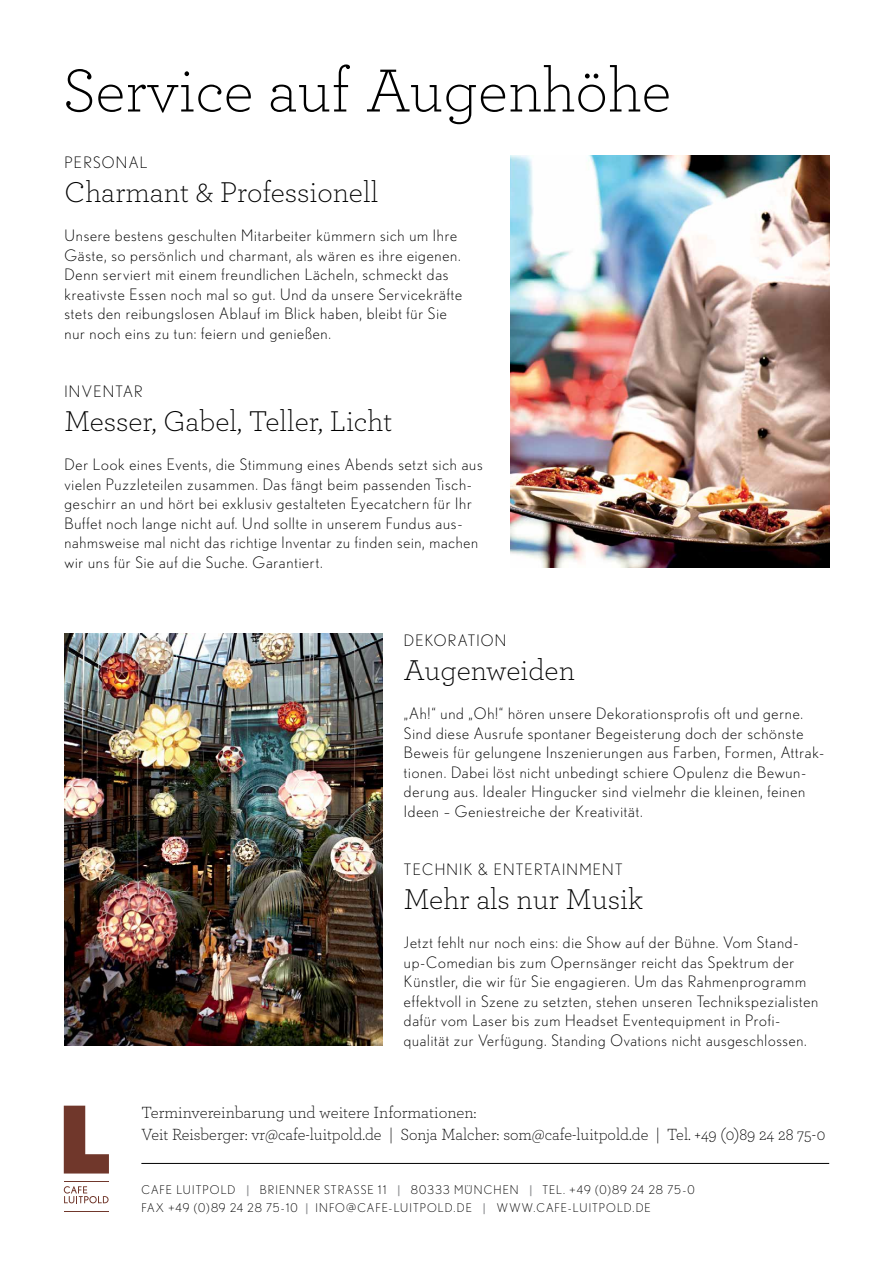
<style>
.page{position:relative;width:893px;height:1263px;background:#fff}
.page>*{position:absolute;margin:0;border:0;box-sizing:border-box;transform-origin:0 0}
.t1{font:300 63.6px "Archer";color:#000}
.t2{font:300 30px "Archer";color:#000}
.t3{font:300 16.95px/21.8px "Archer";color:#000}
.t4{font:300 15.75px/19.5px "Nobel";letter-spacing:.05em;color:#000}
.t5{font:300 12px/18px "Nobel";letter-spacing:.09em;color:#000}
.s1{font-weight:400;color:#939598}
</style>
<div class="page">
<img style="left:510px;top:155px;width:319px;height:413px">
<svg style="left:64px;top:1186px;width:45px;height:17px"></svg>
<svg style="left:64px;top:1106px;width:45px;height:67px"></svg>
<hr style="left:64px;top:1181px;width:45px;height:1px;background:#70372b">
<hr style="left:64px;top:1212px;width:45px;height:1px;background:#70372b">
<hr style="left:141px;top:1163px;width:688px;height:1px;background:#000">
<img style="left:64px;top:633px;width:319px;height:413px">
<h1 class="t1" style="left:62px;top:49px;width:611px">Service auf Augenhöhe</h1>
<p class="t4" style="left:64px;top:152px;width:79px">Personal</p>
<h2 class="t2" style="left:64px;top:173px;width:315px">Charmant &amp; Professionell</h2>
<p class="t4" style="left:64px;top:226px;width:399px">Unsere bestens geschulten M itarbeiter kümmern sich um I hre Gäste, so persönlich und charmant, als wären es ihre eigenen.<br>Denn serviert mit einem freundlichen Lächeln, schmeckt das kreativste Essen noch mal so gut. Und da unsere Servicekräfte stets den reibungslosen Ablauf im Blick haben, bleibt für Sie nur noch eins zu tun: feiern und genießen.</p>
<p class="t4" style="left:64px;top:381px;width:80px">I nventar</p>
<h2 class="t2" style="left:64px;top:402px;width:330px">Messer, Gabel, Teller, Licht</h2>
<p class="t4" style="left:64px;top:455px;width:420px">Der Look eines Events, die Stimmung eines Abends setzt sich aus vielen Puzzleteilen zusammen. Das fängt beim passenden Tisch&shy;geschirr an und hört bei exklusiv gestalteten Eyecatchern für I hr Buffet noch lange nicht auf. Und sollte in unserem Fundus aus&shy;nahmsweise mal nicht das richtige I nventar zu finden sein, machen wir uns für Sie auf die Suche. Garantiert.</p>
<p class="t4" style="left:404px;top:630px;width:104px">Dekoration</p>
<h2 class="t2" style="left:404px;top:651px;width:173px">Augenweiden</h2>
<p class="t4" style="left:404px;top:704px;width:422px">„Ah!“ und „Oh!“ hören unsere Dekorationsprofis oft und gerne.<br>Sind diese Ausrufe spontaner Begeisterung doch der schönste Beweis für gelungene I nszenierungen aus Farben, Formen, Attrak&shy;tionen. Dabei löst nicht unbedingt schiere Opulenz die Bewun&shy;derung aus. Idealer Hingucker sind vielmehr die kleinen, feinen Ideen – Geniestreiche der Kreativität.</p>
<p class="t4" style="left:404px;top:859px;width:220px">Technik &amp; Entertainment</p>
<h2 class="t2" style="left:404px;top:880px;width:241px">Mehr als nur Musik</h2>
<p class="t4" style="left:404px;top:933px;width:416px">Jetzt fehlt nur noch eins: die Show auf der Bühne. Vom Stand&shy;up-Comedian bis zum Opernsänger reicht das Spektrum der Künstler, die wir für Sie engagieren. Um das Rahmenprogramm effektvoll in Szene zu setzten, stehen unseren Technikspezialisten dafür vom Laser bis zum Headset Eventequipment in Profi&shy;qualität zur Verfügung. Standing Ovations nicht ausgeschlossen.</p>
<p class="t3" style="left:141px;top:1101px;width:685px">Terminvereinbarung und weitere Informationen:<br>Veit Reisberger: vr@cafe-luitpold.de | Sonja Malcher: som@cafe-luitpold.de | Tel. +49 (0)89 24 28 75-0</p>
<p class="t5" style="left:141px;top:1180px;width:555px">Cafe Luitpold <span class="s1">|</span> Brienner Strasse 11 <span class="s1">|</span> 80333 M ünch en <span class="s1">|</span> TEL. +49 (0)89 24 28 75-0<br>Fax +49 (0)89 24 28 75-10 <span class="s1">|</span> I nfo@cafe-luitpold.de <span class="s1">|</span> www</p>
<p class="t5" style="left:534px;top:1198px;width:119px">.Cafe-Luitpold.de</p>
</div>
